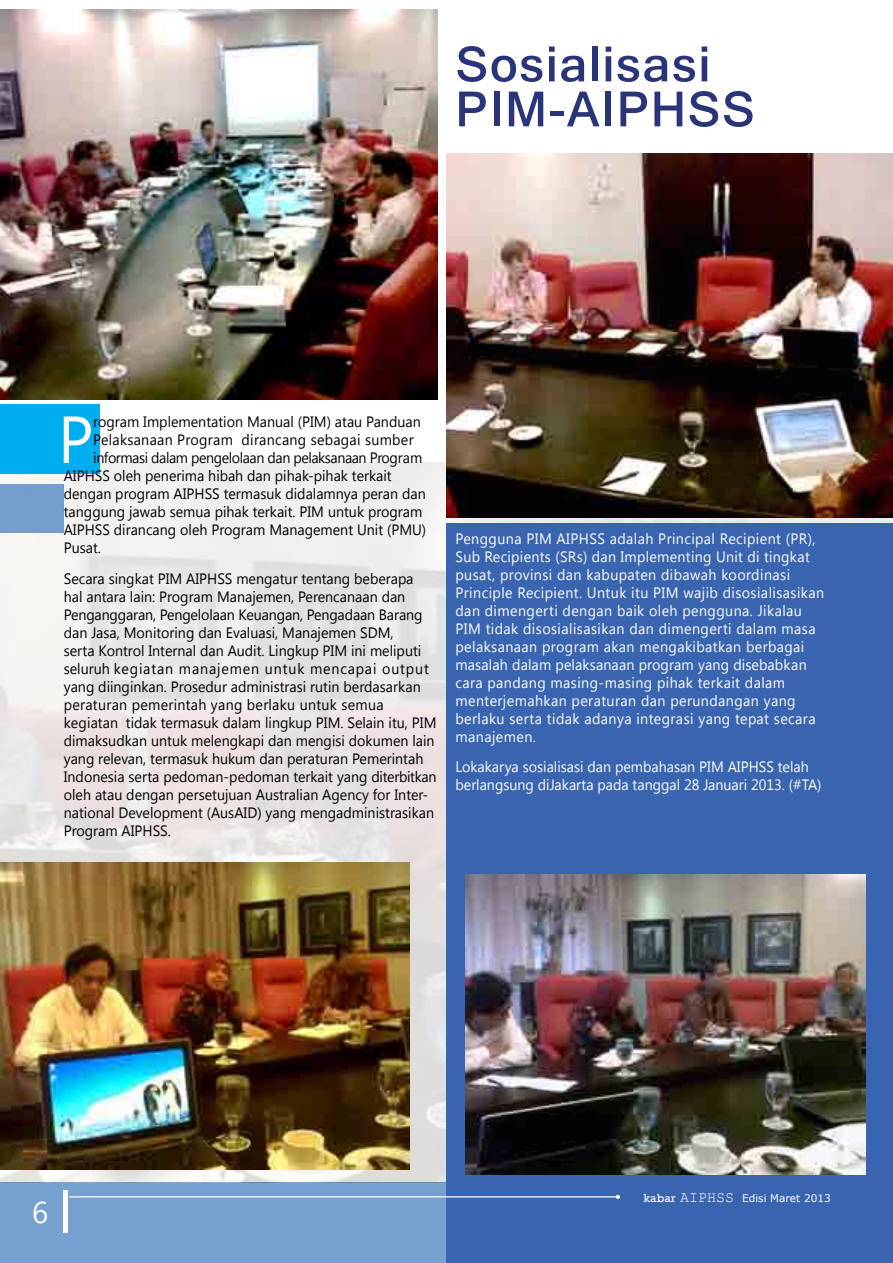
<style>
.page{position:relative;width:893px;height:1263px;background:#fff}
.page>*{position:absolute;margin:0;border:0;box-sizing:border-box;transform-origin:0 0}
.t1{font:66.45px "Segoe UI";color:#fff;scale:.95 1}
.t2{font:700 52.5px/45px "Shruti";letter-spacing:.03em;color:#2a347a}
.t3{font:30px "Segoe UI";color:#fff}
.t4{font:15px/18px "Segoe UI";color:#000;scale:.95 1}
.t5{font:15px/18px "Segoe UI";letter-spacing:.03em;color:#fff;scale:.95 1}
.t6{font:15px/18px "Segoe UI";color:#fff;scale:.95 1}
.t7{font:15px "Segoe UI";letter-spacing:-.03em;color:#000;scale:.95 1}
.t8{font:15px "Segoe UI";letter-spacing:.02em;color:#000;scale:.95 1}
.t9{font:10.5px "Verdana";color:#fff}
.s1{font-family:"Rockwell";font-size:12px}
.s2{font-family:"Rod";font-size:15px}
</style>
<div class="page">
<div style="left:0;top:1182px;width:893px;height:81px;background:#76a0d0"></div>
<img style="left:0;top:462px;width:893px;height:720px">
<div style="left:446px;top:523px;width:447px;height:740px;background:#3964af"></div>
<div style="left:0;top:404px;width:100px;height:69px;background:#00aeef"></div>
<div style="left:0;top:484px;width:64px;height:49px;background:#739ecc"></div>
<img style="left:0;top:862px;width:409px;height:307px">
<img style="left:0;top:10px;width:437px;height:389px">
<img style="left:446px;top:154px;width:447px;height:363px">
<img style="left:465px;top:875px;width:400px;height:300px">
<hr style="left:64px;top:1191px;width:4px;height:42px;background:#fff">
<svg style="left:69px;top:1195px;width:551px;height:4px"></svg>
<h2 class="t2" style="left:455px;top:41px;width:301px">Sosialisasi<br>PIM-AIPHSS</h2>
<h1 class="t1" style="left:58px;top:393px;width:39px">P</h1>
<p class="t4" style="left:93px;top:412px;width:346px">rogram Implementation Manual (PIM) atau Panduan</p>
<p class="t8" style="left:93px;top:429px;width:339px">Pelaksanaan Program dirancang sebagai sumber</p>
<p class="t7" style="left:93px;top:447px;width:348px">informasi dalam pengelolaan dan pelaksanaan Program</p>
<p class="t4" style="left:64px;top:466px;width:347px">AIPHSS oleh penerima hibah dan pihak-pihak terkait</p>
<p class="t4" style="left:64px;top:484px;width:382px">dengan program AIPHSS termasuk didalamnya peran dan</p>
<p class="t4" style="left:64px;top:502px;width:379px">tanggung jawab semua pihak terkait. PIM untuk program</p>
<p class="t4" style="left:64px;top:520px;width:383px">AIPHSS dirancang oleh Program Management Unit (PMU)</p>
<p class="t4" style="left:64px;top:538px;width:41px">Pusat.</p>
<p class="t4" style="left:64px;top:569px;width:394px">Secara singkat PIM AIPHSS mengatur tentang beberapa<br>hal antara lain: Program Manajemen, Perencanaan dan Penganggaran, Pengelolaan Keuangan, Pengadaan Barang dan Jasa, Monitoring dan Evaluasi, Manajemen SDM,<br>serta Kontrol Internal dan Audit. Lingkup PIM ini meliputi seluruh kegiatan manajemen untuk mencapai output yang diinginkan. Prosedur administrasi rutin berdasarkan peraturan pemerintah yang berlaku untuk semua kegiatan tidak termasuk dalam lingkup PIM. Selain itu, PIM dimaksudkan untuk melengkapi dan mengisi dokumen lain yang relevan, termasuk hukum dan peraturan Pemerintah Indonesia serta pedoman-pedoman terkait yang diterbitkan oleh atau dengan persetujuan Australian Agency for Inter&shy;national Development (AusAID) yang mengadministrasikan Program AIPHSS.</p>
<p class="t5" style="left:455px;top:528px;width:390px">Pengguna PIM AIPHSS adalah Principal Recipient (PR), Sub Recipients (SRs) dan Implementing Unit di tingkat pusat, provinsi dan kabupaten dibawah koordinasi Principle Recipient. Untuk itu PIM wajib disosialisasikan dan dimengerti dengan baik oleh pengguna. Jikalau PIM tidak disosialisasikan dan dimengerti dalam masa pelaksanaan program akan mengakibatkan berbagai masalah dalam pelaksanaan program yang disebabkan cara pandang masing-masing pihak terkait dalam menterjemahkan peraturan dan perundangan yang berlaku serta tidak adanya integrasi yang tepat secara manajemen.</p>
<p class="t6" style="left:455px;top:757px;width:387px">Lokakarya sosialisasi dan pembahasan PIM AIPHSS telah berlangsung diJakarta pada tanggal 28 Januari 2013. (#TA)</p>
<h3 class="t3" style="left:32px;top:1191px;width:18px">6</h3>
<p class="t9" style="left:643px;top:1191px;width:189px"><span class="s1">kabar</span> <span class="s2">AIPHSS</span> Edisi Maret 2013</p>
</div>
